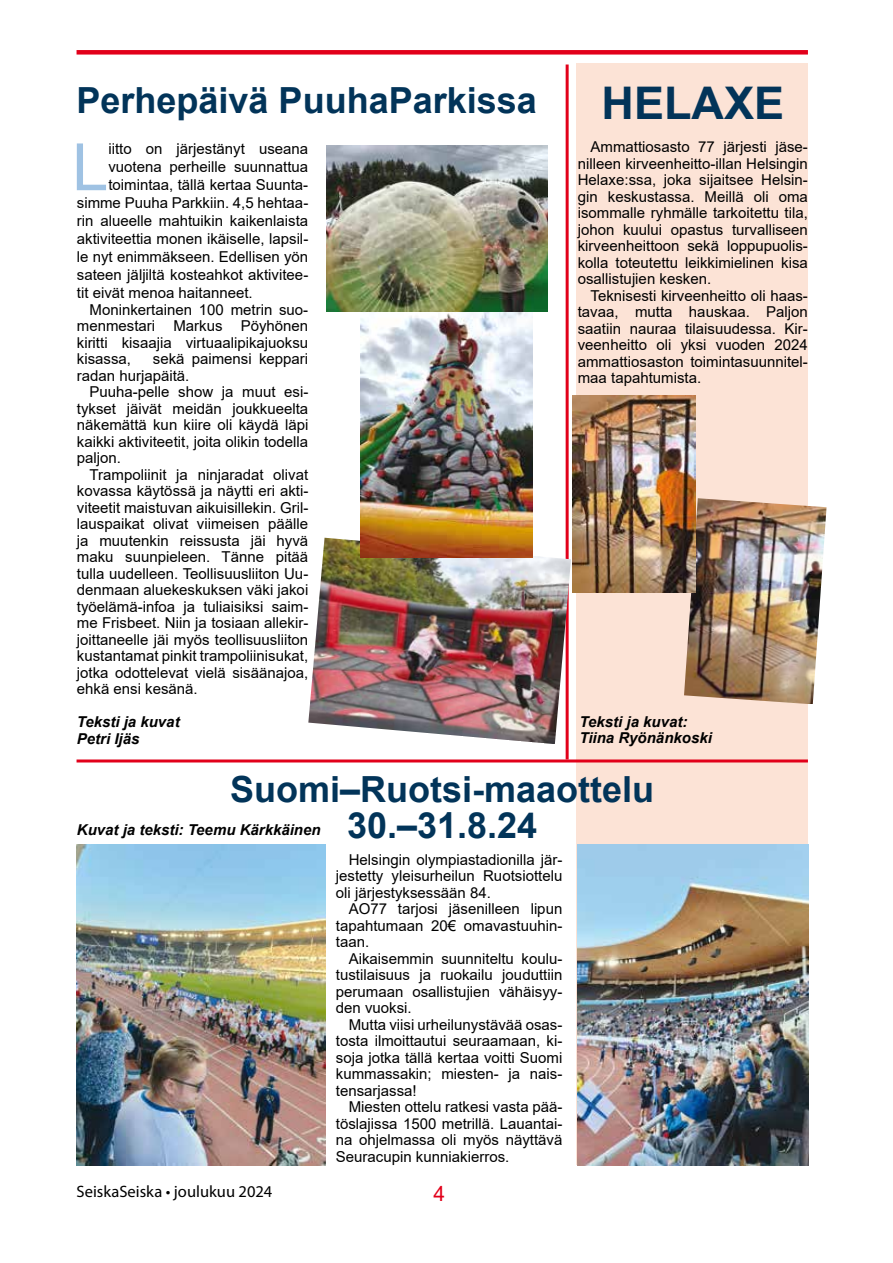
<style>
.page{position:relative;width:893px;height:1263px;background:#fff}
.page>*{position:absolute;margin:0;border:0;box-sizing:border-box;transform-origin:0 0}
.t1{font:65.25px "Arial";color:#9fc2e3}
.t2{font:700 45px "Arial";color:#023459}
.t3{font:700 36px/36px "Arial";color:#023459;text-align:center}
.t4{font:21px "Arial";color:#e2001a}
.t5{font:16.5px "Myriad Pro";color:#000}
.t6{font:15px/16.5px "Arial";color:#000;text-align:justify}
.t7{font:italic 700 15px/16.5px "Arial";color:#000}
</style>
<div class="page">
<div style="left:576px;top:64px;width:232px;height:1101px;background:#fce3d6"></div>
<div style="left:77px;top:50px;width:731px;height:5px;background:#e2001a"></div>
<hr style="left:566px;top:65px;width:3px;height:694px;background:#e2001a">
<img style="left:308px;top:538px;width:263px;height:206px">
<img style="left:360px;top:311px;width:172px;height:246px">
<img style="left:578px;top:844px;width:230px;height:321px">
<img style="left:77px;top:844px;width:249px;height:321px">
<img style="left:326px;top:146px;width:222px;height:165px">
<img style="left:684px;top:498px;width:142px;height:206px">
<img style="left:572px;top:395px;width:123px;height:198px">
<hr style="left:77px;top:759px;width:731px;height:3px;background:#e2001a">
<h3 class="t3" style="left:77px;top:82px;width:462px">Perhepäivä PuuhaParkissa</h3>
<h1 class="t1" style="left:72px;top:122px;width:38px">L</h1>
<p class="t6" style="left:108px;top:141px;width:201px">iitto on järjestänyt useana</p>
<p class="t6" style="left:108px;top:159px;width:201px">vuotena perheille suunnattua</p>
<p class="t6" style="left:108px;top:177px;width:201px">toimintaa, tällä kertaa Suunta-</p>
<p class="t6" style="left:77px;top:195px;width:233px">simme Puuha Parkkiin. 4,5 hehtaa-</p>
<p class="t6" style="left:77px;top:213px;width:233px">rin alueelle mahtuikin kaikenlaista</p>
<p class="t6" style="left:77px;top:231px;width:233px">aktiviteettia monen ikäiselle, lapsil-</p>
<p class="t6" style="left:77px;top:249px;width:233px">le nyt enimmäkseen. Edellisen yön</p>
<p class="t6" style="left:77px;top:267px;width:233px">sateen jäljiltä kosteahkot aktivitee-</p>
<p class="t6" style="left:77px;top:285px;width:177px">tit eivät menoa haitanneet.</p>
<p class="t6" style="left:77px;top:301px;width:233px;text-indent:13px">Moninkertainen 100 metrin suo&shy;menmestari Markus Pöyhönen kiritti kisaajia virtuaalipikajuoksu kisassa,</p>
<p class="t6" style="left:77px;top:351px;width:233px;text-indent:76px">sekä paimensi keppari radan hurjapäitä.</p>
<p class="t6" style="left:77px;top:384px;width:233px;text-indent:13px">Puuha-pelle show ja muut esi&shy;tykset jäivät meidän joukkueelta näkemättä kun kiire oli käydä läpi kaikki aktiviteetit, joita olikin todella paljon.</p>
<p class="t6" style="left:77px;top:466px;width:233px;text-indent:13px">Trampoliinit ja ninjaradat olivat kovassa käytössä ja näytti eri akti&shy;viteetit maistuvan aikuisillekin. Gril&shy;lauspaikat olivat viimeisen päälle ja muutenkin reissusta jäi hyvä maku suunpieleen. Tänne pitää tulla uudelleen. Teollisuusliiton Uu&shy;denmaan aluekeskuksen väki jakoi työelämä-infoa ja tuliaisiksi saim&shy;me Frisbeet. Niin ja tosiaan allekir&shy;joittaneelle jäi myös teollisuusliiton kustantamat pinkit trampoliinisukat, jotka odottelevat vielä sisäänajoa, ehkä ensi kesänä.</p>
<p class="t7" style="left:77px;top:714px;width:104px">Teksti ja kuvat<br>Petri Ijäs</p>
<h2 class="t2" style="left:602px;top:72px;width:184px">HELAXE</h2>
<p class="t6" style="left:578px;top:139px;width:232px;text-indent:13px">Ammattiosasto 77 järjesti jäse&shy;nilleen kirveenheitto-illan Helsingin Helaxe:ssa, joka sijaitsee Helsin&shy;gin keskustassa. Meillä oli oma isommalle ryhmälle tarkoitettu tila, johon kuului opastus turvalliseen kirveenheittoon sekä loppupuolis&shy;kolla toteutettu leikkimielinen kisa osallistujien kesken.</p>
<p class="t6" style="left:578px;top:287px;width:232px;text-indent:13px">Teknisesti kirveenheitto oli haas&shy;tavaa, mutta hauskaa. Paljon saatiin nauraa tilaisuudessa. Kir&shy;veenheitto oli yksi vuoden 2024 ammattiosaston toimintasuunnitel&shy;maa tapahtumista.</p>
<p class="t7" style="left:580px;top:714px;width:134px">Teksti ja kuvat:<br>Tiina Ryönänkoski</p>
<h3 class="t3" style="left:230px;top:771px;width:426px">Suomi–Ruotsi-maaottelu<br>30.–31.8.24</h3>
<p class="t6" style="left:336px;top:851px;width:228px;text-indent:13px">Helsingin olympiastadionilla jär&shy;jestetty yleisurheilun Ruotsiottelu oli järjestyksessään 84.</p>
<p class="t6" style="left:336px;top:901px;width:228px;text-indent:13px">AO77 tarjosi jäsenilleen lipun tapahtumaan 20€ omavastuuhin&shy;taan.</p>
<p class="t6" style="left:336px;top:950px;width:228px;text-indent:13px">Aikaisemmin suunniteltu koulu&shy;tustilaisuus ja ruokailu jouduttiin perumaan osallistujien vähäisyy&shy;den vuoksi.</p>
<p class="t6" style="left:336px;top:1016px;width:228px;text-indent:13px">Mutta viisi urheilunystävää osas&shy;tosta ilmoittautui seuraamaan, ki&shy;soja jotka tällä kertaa voitti Suomi kummassakin; miesten- ja nais&shy;tensarjassa!</p>
<p class="t6" style="left:336px;top:1099px;width:228px;text-indent:13px">Miesten ottelu ratkesi vasta pää&shy;töslajissa 1500 metrillä. Lauantai&shy;na ohjelmassa oli myös näyttävä Seuracupin kunniakierros.</p>
<p class="t7" style="left:77px;top:822px;width:245px">Kuvat ja teksti: Teemu Kärkkäinen</p>
<p class="t5" style="left:77px;top:1181px;width:197px">SeiskaSeiska • joulukuu 2024</p>
<h3 class="t4" style="left:434px;top:1179px;width:13px">4</h3>
</div>
